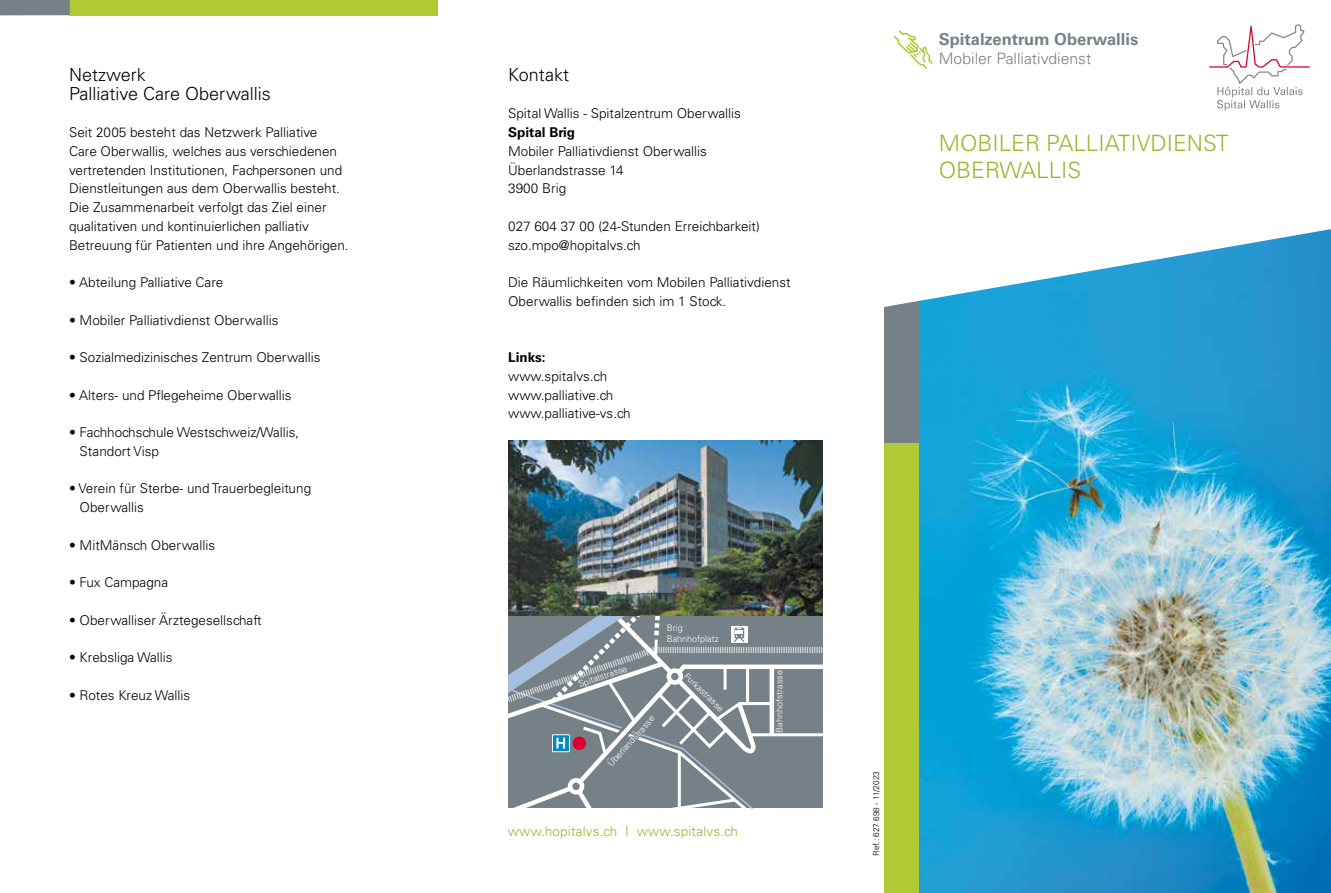
<style>
.page{position:relative;width:1331px;height:893px;background:#fff}
.page>*{position:absolute;margin:0;border:0;box-sizing:border-box;transform-origin:0 0}
.t1{font:300 22.5px/27px "Univers LT Std";color:#9cb430}
.t2{font:300 18px/18.8px "Univers LT Std";color:#000}
.t3{font:700 16.5px "Univers LT Std";color:#768187}
.t4{font:300 15.75px "Univers LT Std";color:#768187}
.t5{font:300 13.5px/18.8px "Univers LT Std";color:#000}
.t6{font:300 13.5px "Univers LT Std";letter-spacing:.01em;color:#9cb430}
.t7{font:700 13.5px "Univers LT Std";color:#000}
.t8{font:9px "Myriad Pro";letter-spacing:.025em;color:#fff}
.t9{font:300 9px/10.8px "Univers";color:#fff}
.t10{font:300 8.25px "Univers LT Std";color:#000}
</style>
<div class="page">
<img style="left:508px;top:441px;width:315px;height:176px">
<svg style="left:508px;top:617px;width:315px;height:191px;background:#869198"></svg>
<img style="left:918px;top:315px;width:413px;height:578px">
<div style="left:884px;top:443px;width:34px;height:450px;background:#b0ca34"></div>
<div style="left:884px;top:282px;width:34px;height:161px;background:#768187"></div>
<svg style="left:884px;top:229px;width:447px;height:86px"></svg>
<svg style="left:1209px;top:24px;width:101px;height:86px"></svg>
<svg style="left:894px;top:30px;width:39px;height:39px"></svg>
<div style="left:70px;top:0;width:368px;height:15px;background:#b0ca34"></div>
<div style="left:0;top:0;width:70px;height:15px;background:#768187"></div>
<h2 class="t2" style="left:69px;top:65px;width:203px">Netzwerk<br>Palliative Care Oberwallis</h2>
<p class="t5" style="left:69px;top:123px;width:281px">Seit 2005 besteht das Netzwerk Palliative<br>Care Oberwallis, welches aus verschiedenen vertretenden Institutionen, Fachpersonen und Dienstleitungen aus dem Oberwallis besteht.<br>Die Zusammenarbeit verfolgt das Ziel einer qualitativen und kontinuierlichen palliativ Betreuung für Patienten und ihre Angehörigen.</p>
<p class="t5" style="left:69px;top:273px;width:156px">• Abteilung Palliative Care</p>
<p class="t5" style="left:69px;top:310px;width:211px">• Mobiler Palliativdienst Oberwallis</p>
<p class="t5" style="left:69px;top:348px;width:253px">• Sozialmedizinisches Zentrum Oberwallis</p>
<p class="t5" style="left:69px;top:385px;width:224px">• Alters- und Pflegeheime Oberwallis</p>
<p class="t5" style="left:80px;top:423px;width:221px;text-indent:-11px">• Fachhochschule Westschweiz/Wallis,<br>Standort Visp</p>
<p class="t5" style="left:80px;top:479px;width:233px;text-indent:-11px">• Verein für Sterbe- und Trauerbegleitung<br>Oberwallis</p>
<p class="t5" style="left:69px;top:535px;width:148px">• MitMänsch Oberwallis</p>
<p class="t5" style="left:69px;top:573px;width:101px">• Fux Campagna</p>
<p class="t5" style="left:69px;top:610px;width:194px">• Oberwalliser Ärztegesellschaft</p>
<p class="t5" style="left:69px;top:648px;width:105px">• Krebsliga Wallis</p>
<p class="t5" style="left:69px;top:685px;width:123px">• Rotes Kreuz Wallis</p>
<h2 class="t2" style="left:508px;top:65px;width:63px">Kontakt</h2>
<p class="t5" style="left:508px;top:104px;width:234px">Spital Wallis - Spitalzentrum Oberwallis</p>
<p class="t7" style="left:508px;top:124px;width:68px">Spital Brig</p>
<p class="t5" style="left:508px;top:142px;width:200px">Mobiler Palliativdienst Oberwallis<br>Überlandstrasse 14<br>3900 Brig</p>
<p class="t5" style="left:508px;top:217px;width:253px">027 604 37 00 (24-Stunden Erreichbarkeit) szo.mpo@hopitalvs.ch</p>
<p class="t5" style="left:508px;top:273px;width:284px">Die Räumlichkeiten vom Mobilen Palliativdienst<br>Oberwallis befinden sich im 1 Stock.</p>
<p class="t7" style="left:508px;top:349px;width:39px">Links:</p>
<p class="t5" style="left:508px;top:367px;width:124px">www.spitalvs.ch www.palliative.ch www.palliative-vs.ch</p>
<p class="t3" style="left:939px;top:29px;width:201px">Spitalzentrum Oberwallis</p>
<p class="t4" style="left:939px;top:49px;width:154px">Mobiler Palliativdienst</p>
<h1 class="t1" style="left:939px;top:130px;width:292px">MOBILER PALLIATIVDIENST<br>OBERWALLIS</h1>
<p class="t9" style="left:667px;top:622px;width:54px">Brig<br>Bahnhofplatz</p>
<p class="t8" style="left:495px;top:698px;width:169px;rotate:-19deg">IIIIIIIIIIIIIIIIIIIIIIIIIIIIIIIIIIIIIIIIIIIIIIIIIIIIIIIIIIIIIIIIIIIIIII</p>
<p class="t8" style="left:656px;top:644px;width:176px">IIIIIIIIIIIIIIIIIIIIIIIIIIIIIIIIIIIIIIIIIIIIIIIIIIIIIIIIIIIIIIIIIIIIIIIIII</p>
<p class="t9" style="left:577px;top:679px;width:52px;rotate:-19deg">Spitalstrasse</p>
<p class="t9" style="left:605px;top:761px;width:67px;rotate:-48deg">Überlandstrasse</p>
<p class="t9" style="left:774px;top:733px;width:64px;rotate:-90deg">Bahnhofstrasse</p>
<p class="t9" style="left:690px;top:670px;width:53px;rotate:44deg">Furkastrasse</p>
<p class="t6" style="left:508px;top:823px;width:231px">www.hopitalvs.ch I www.spitalvs.ch</p>
<p class="t10" style="left:871px;top:856px;width:86px;rotate:-90deg">Ref.: 627 698 - 11/2023</p>
</div>
